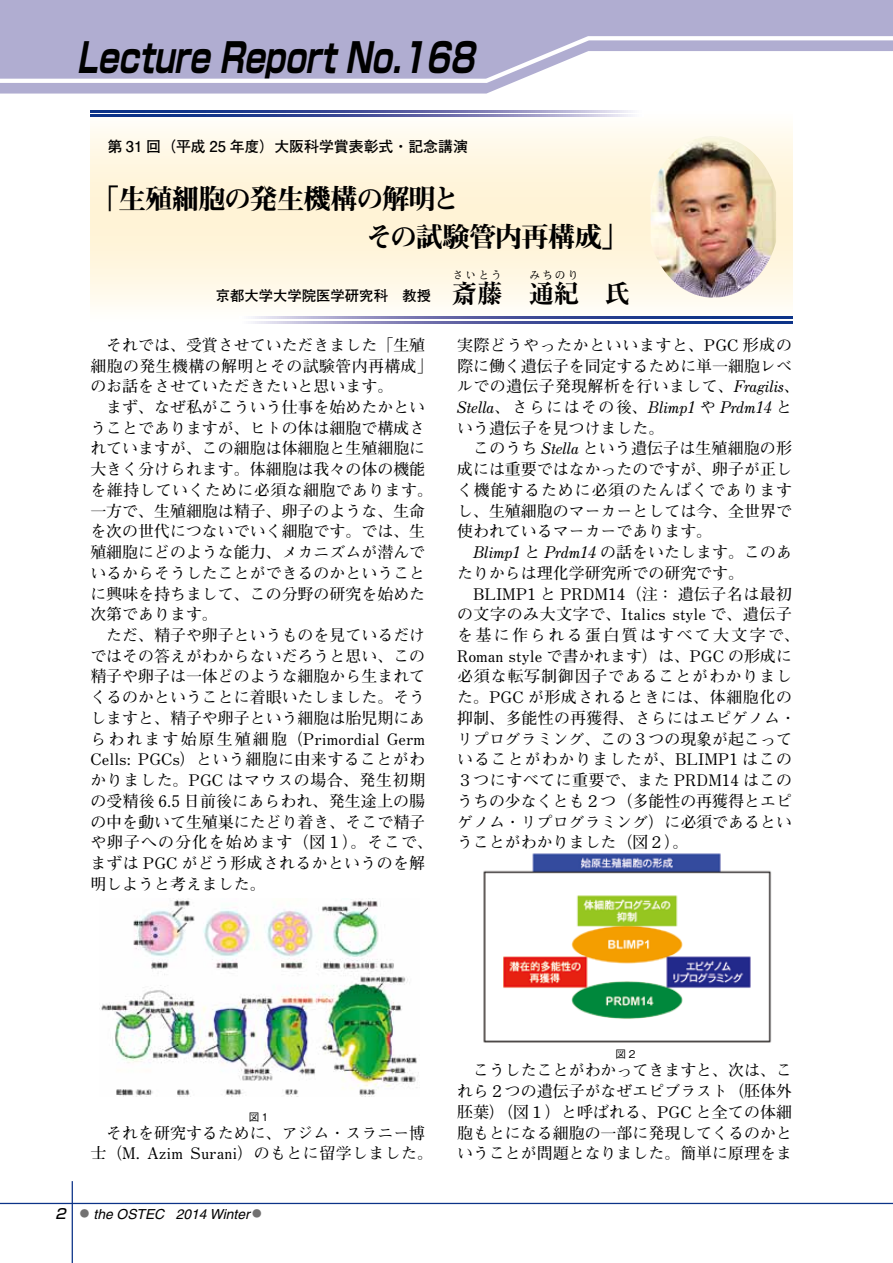
<style>
.page{position:relative;width:893px;height:1263px;background:#fff}
.page>*{position:absolute;margin:0;border:0;box-sizing:border-box;transform-origin:0 0}
.t1{font:italic 700 40.35px "Shin Go Pr 5";color:#000;scale:.74 1}
.t2{font:27.6px/37.2px "Midashi Min Pr 5 MA31";letter-spacing:-.045em;color:#000}
.t3{font:700 expanded 25.5px "Ryumin Pr 5";color:#000}
.t4{font:700 15.9px/20.7px "Futo Min A101 Pr 5";color:#000}
.t5{font:700 14.85px "Futo Go B101 Pr 5";color:#000}
.t6{font:700 14.4px "Futo Go B101 Pr 5";color:#000}
.t7{font:italic 13.8px "Helvetica";color:#000}
.t8{font:700 expanded 10.65px "Ryumin Pr 5";letter-spacing:.2em;color:#000}
.t9{font:500 10.65px "Gothic BBB Pr 5";color:#000}
.s1{font-family:"Ryumin Pr 5";font-stretch:expanded;font-size:25.5px}
.s2{font-family:"Shin Go Pr 5";font-weight:500}
.s3{font-family:"Ryumin Pr 5";font-weight:300;font-style:normal;font-size:9.6px;color:#727171}
</style>
<div class="page">
<hr style="left:0;top:1203px;width:893px;height:1px;background:#0c3388">
<hr style="left:72px;top:1181px;width:1px;height:82px;background:#0c3388">
<svg style="left:0;top:0;width:893px;height:94px;background:#b7b5d5"></svg>
<svg style="left:0;top:34px;width:893px;height:51px"></svg>
<img style="left:101px;top:898px;width:318px;height:198px">
<img style="left:483px;top:853px;width:289px;height:190px">
<svg style="left:90px;top:114px;width:702px;height:203px"></svg>
<svg style="left:90px;top:111px;width:541px;height:2px"></svg>
<svg style="left:90px;top:115px;width:553px;height:2px"></svg>
<svg style="left:253px;top:317px;width:539px;height:2px"></svg>
<svg style="left:253px;top:321px;width:539px;height:2px"></svg>
<img style="left:651px;top:136px;width:125px;height:162px">
<h1 class="t1" style="left:72px;top:25px;width:558px">ＬｅｃｔｕｒｅＲｅｐｏｒｔＮｏ．1 68</h1>
<p class="t5" style="left:107px;top:135px;width:362px">第 31 回（平成 25 年度）大阪科学賞表彰式・記念講演</p>
<h2 class="t2" style="left:366px;top:178px;width:265px;text-indent:-274px">「生殖細胞の発生機構の解明と<br>その試験管内再構成」</h2>
<p class="t6" style="left:216px;top:284px;width:263px">京都大学大学院医学研究科　教授 <span class="s1">斎</span></p>
<p class="t8" style="left:453px;top:267px;width:50px">さいとう</p>
<h3 class="t3" style="left:477px;top:274px;width:27px">藤</h3>
<h3 class="t3" style="left:528px;top:274px;width:104px">通紀　氏</h3>
<p class="t8" style="left:529px;top:267px;width:50px">みちのり</p>
<p class="t4" style="left:90px;top:333px;width:344px">　それでは、受賞させていただきました「生殖細胞の発生機構の解明とその試験管内再構成」のお話をさせていただきたいと思います。<br>　まず、なぜ私がこういう仕事を始めたかということでありますが、ヒトの体は細胞で構成されていますが、この細胞は体細胞と生殖細胞に大きく分けられます。体細胞は我々の体の機能を維持していくために必須な細胞であります。一方で、生殖細胞は精子、卵子のような、生命を次の世代につないでいく細胞です。では、生殖細胞にどのような能力、メカニズムが潜んでいるからそうしたことができるのかということに興味を持ちまして、この分野の研究を始めた次第であります。<br>　ただ、精子や卵子というものを見ているだけではその答えがわからないだろうと思い、この精子や卵子は一体どのような細胞から生まれてくるのかということに着眼いたしました。そうしますと、精子や卵子という細胞は胎児期にあらわれます始原生殖細胞（Primordial Germ<br>Cells: PGCs）という細胞に由来することがわかりました。PGC はマウスの場合、発生初期の受精後 6.5 日前後にあらわれ、発生途上の腸の中を動いて生殖巣にたどり着き、そこで精子や卵子への分化を始めます（図１）。そこで、まずは PGC がどう形成されるかというのを解明しようと考えました。</p>
<p class="t4" style="left:457px;top:333px;width:344px">実際どうやったかといいますと、PGC 形成の際に働く遺伝子を同定するために単一細胞レベルでの遺伝子発現解析を行いまして、Fragilis、<br>Stella、さらにはその後、Blimp1 や Prdm14 という遺伝子を見つけました。<br>　このうち Stella という遺伝子は生殖細胞の形成には重要ではなかったのですが、卵子が正しく機能するために必須のたんぱくでありますし、生殖細胞のマーカーとしては今、全世界で使われているマーカーであります。<br>　Blimp1 と Prdm14 の話をいたします。このあたりからは理化学研究所での研究です。　BLIMP1 と PRDM14（注：遺伝子名は最初の文字のみ大文字で、Italics style で、遺伝子を基に作られる蛋白質はすべて大文字で、<br>Roman style で書かれます）は、PGC の形成に必須な転写制御因子であることがわかりました。PGC が形成されるときには、体細胞化の抑制、多能性の再獲得、さらにはエピゲノム・リプログラミング、この３つの現象が起こっていることがわかりましたが、BLIMP1 はこの<br>３つにすべてに重要で、また PRDM14 はこのうちの少なくとも２つ（多能性の再獲得とエピゲノム・リプログラミング）に必須であるということがわかりました（図２）。</p>
<p class="t9" style="left:249px;top:1108px;width:21px">図 1</p>
<p class="t4" style="left:90px;top:1121px;width:344px">　それを研究するために、アジム・スラニー博士（M. Azim Surani）のもとに留学しました。</p>
<p class="t7" style="left:56px;top:1206px;width:208px"><span class="s2">2</span> <span class="s3">●</span> the OSTEC 2014 Winter <span class="s3">●</span></p>
<p class="t9" style="left:615px;top:1046px;width:21px">図2</p>
<p class="t4" style="left:457px;top:1059px;width:336px;text-align:justify">　こうしたことがわかってきますと、次は、これら２つの遺伝子がなぜエピブラスト（胚体外胚葉）（図１）と呼ばれる、PGC と全ての体細胞もとになる細胞の一部に発現してくるのかということが問題となりました。簡単に原理をま</p>
</div>
